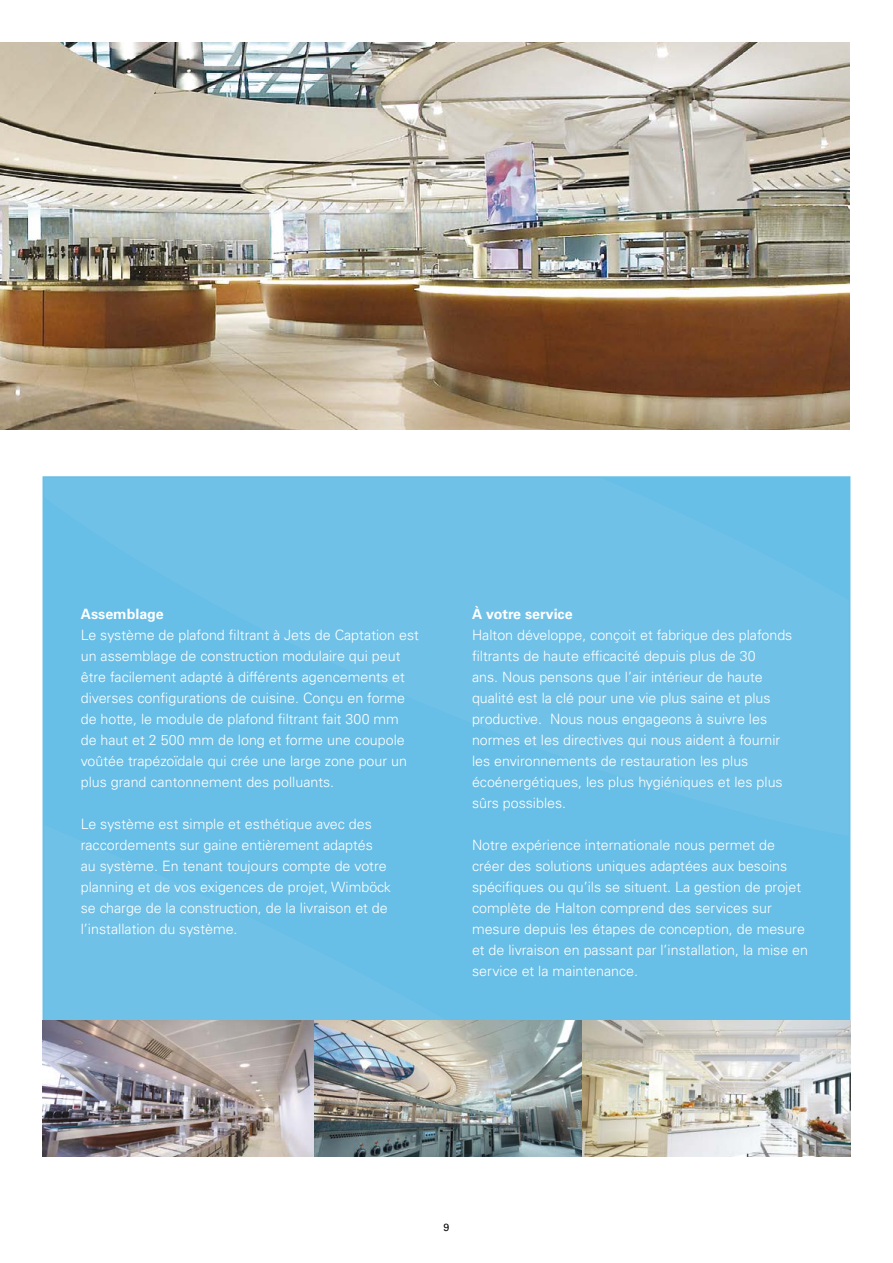
<style>
.page{position:relative;width:893px;height:1263px;background:#fff}
.page>*{position:absolute;margin:0;border:0;box-sizing:border-box;transform-origin:0 0}
.Leipis{font:300 14.25px/21px "Univers LT Std";color:#fff}
.Leipis-2{font:700 14.25px "Univers LT Std";color:#fff}
.t1{font:10.5px "Univers LT Std";color:#000}
</style>
<div class="page">
<img style="left:0;top:42px;width:850px;height:388px">
<div style="left:43px;top:477px;width:807px;height:679px;background:#67bee7"></div>
<img style="left:43px;top:1020px;width:807px;height:137px">
<p class="Leipis-2" style="left:81px;top:605px;width:84px">Assemblage</p>
<p class="Leipis" style="left:81px;top:624px;width:340px">Le système de plafond filtrant à Jets de Captation est un assemblage de construction modulaire qui peut être facilement adapté à différents agencements et diverses configurations de cuisine. Conçu en forme de hotte, le module de plafond filtrant fait 300 mm<br>de haut et 2 500 mm de long et forme une coupole voûtée trapézoïdale qui crée une large zone pour un plus grand cantonnement des polluants.</p>
<p class="Leipis" style="left:81px;top:813px;width:311px">Le système est simple et esthétique avec des raccordements sur gaine entièrement adaptés au système. En tenant toujours compte de votre planning et de vos exigences de projet, Wimböck se charge de la construction, de la livraison et de l’installation du système.</p>
<p class="Leipis-2" style="left:472px;top:605px;width:102px">À votre service</p>
<p class="Leipis" style="left:472px;top:624px;width:322px">Halton développe, conçoit et fabrique des plafonds filtrants de haute efficacité depuis plus de 30<br>ans. Nous pensons que l’air intérieur de haute qualité est la clé pour une vie plus saine et plus productive. Nous nous engageons à suivre les normes et les directives qui nous aident à fournir les environnements de restauration les plus écoénergétiques, les plus hygiéniques et les plus sûrs possibles.</p>
<p class="Leipis" style="left:472px;top:834px;width:338px">Notre expérience internationale nous permet de créer des solutions uniques adaptées aux besoins spécifiques ou qu’ils se situent. La gestion de projet complète de Halton comprend des services sur mesure depuis les étapes de conception, de mesure et de livraison en passant par l’installation, la mise en service et la maintenance.</p>
<p class="t1" style="left:444px;top:1221px;width:7px">9</p>
</div>
